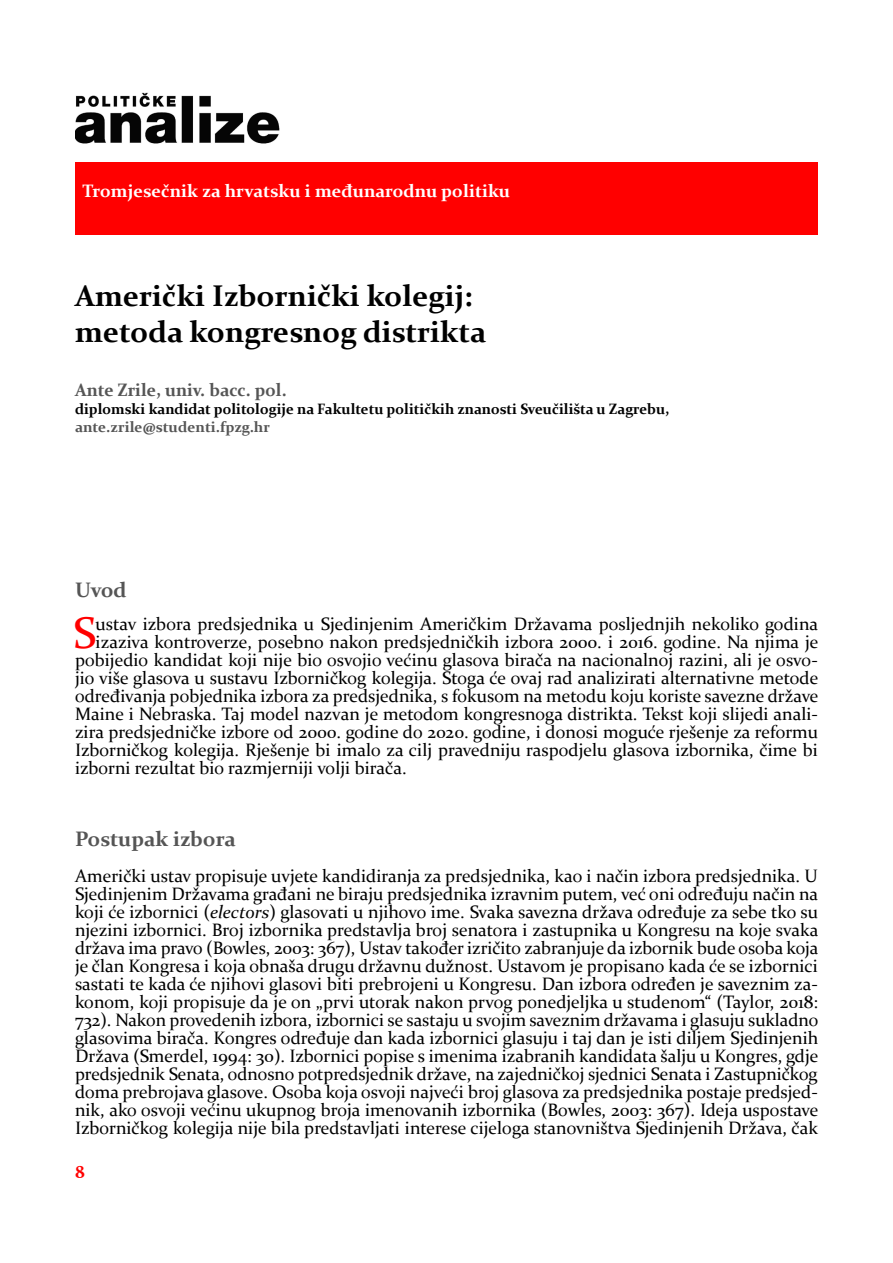
<style>
.page{position:relative;width:893px;height:1263px;background:#fff}
.page>*{position:absolute;margin:0;border:0;box-sizing:border-box;transform-origin:0 0}
.t1{font:44.4px "Constantia";color:#f00}
.t2{font:700 30px "Constantia";color:#000}
.t3{font:700 21px "Constantia";color:#555}
.t4{font:18px/18px "Constantia";color:#000;text-align:justify}
.t5{font:700 18px "Constantia";color:#fff}
.t6{font:700 18px "Constantia";color:#555}
.t7{font:700 18px "Constantia";color:#f00}
.t8{font:700 15px "Constantia";color:#000}
.t9{font:700 15px "Constantia";color:#555}
.s1{font-style:italic}
</style>
<div class="page">
<div style="left:75px;top:162px;width:743px;height:72px;background:#f00"></div>
<img style="left:75px;top:92px;width:205px;height:52px">
<p class="t5" style="left:82px;top:179px;width:429px">Tromjesečnik za hrvatsku i međunarodnu politiku</p>
<p class="t2" style="left:75px;top:275px;width:399px">Američki Izbornički kolegij:</p>
<p class="t2" style="left:75px;top:311px;width:413px">metoda kongresnog distrikta</p>
<p class="t6" style="left:75px;top:377px;width:213px">Ante Zrile, univ. bacc. pol.</p>
<p class="t8" style="left:75px;top:399px;width:596px">diplomski kandidat politologije na Fakultetu političkih znanosti Sveučilišta u Zagrebu,</p>
<p class="t9" style="left:75px;top:417px;width:197px">ante.zrile@studenti.fpzg.hr</p>
<p class="t3" style="left:75px;top:575px;width:53px">Uvod</p>
<p class="t1" style="left:73px;top:603px;width:24px">S</p>
<p class="t4" style="left:96px;top:614px;width:724px">ustav izbora predsjednika u Sjedinjenim Američkim Državama posljednjih nekoliko godina</p>
<p class="t4" style="left:96px;top:632px;width:724px">izaziva kontroverze, posebno nakon predsjedničkih izbora 2000. i 2016. godine. Na njima je</p>
<p class="t4" style="left:75px;top:650px;width:744px">pobijedio kandidat koji nije bio osvojio većinu glasova birača na nacionalnoj razini, ali je osvo-</p>
<p class="t4" style="left:75px;top:668px;width:745px">jio više glasova u sustavu Izborničkog kolegija. Stoga će ovaj rad analizirati alternativne metode</p>
<p class="t4" style="left:75px;top:686px;width:745px">određivanja pobjednika izbora za predsjednika, s fokusom na metodu koju koriste savezne države</p>
<p class="t4" style="left:75px;top:704px;width:744px">Maine i Nebraska. Taj model nazvan je metodom kongresnoga distrikta. Tekst koji slijedi anali-</p>
<p class="t4" style="left:75px;top:722px;width:745px">zira predsjedničke izbore od 2000. godine do 2020. godine, i donosi moguće rješenje za reformu</p>
<p class="t4" style="left:75px;top:740px;width:744px">Izborničkog kolegija. Rješenje bi imalo za cilj pravedniju raspodjelu glasova izbornika, čime bi</p>
<p class="t4" style="left:75px;top:758px;width:333px">izborni rezultat bio razmjerniji volji birača.</p>
<p class="t3" style="left:75px;top:824px;width:162px">Postupak izbora</p>
<p class="t4" style="left:75px;top:866px;width:745px">Američki ustav propisuje uvjete kandidiranja za predsjednika, kao i način izbora predsjednika. U Sjedinjenim Državama građani ne biraju predsjednika izravnim putem, već oni određuju način na koji će izbornici (<span class="s1">electors</span>) glasovati u njihovo ime. Svaka savezna država određuje za sebe tko su njezini izbornici. Broj izbornika predstavlja broj senatora i zastupnika u Kongresu na koje svaka država ima pravo (Bowles, 2003: 367), Ustav također izričito zabranjuje da izbornik bude osoba koja je član Kongresa i koja obnaša drugu državnu dužnost. Ustavom je propisano kada će se izbornici sastati te kada će njihovi glasovi biti prebrojeni u Kongresu. Dan izbora određen je saveznim za&shy;konom, koji propisuje da je on „prvi utorak nakon prvog ponedjeljka u studenom“ (Taylor, 2018:<br>732). Nakon provedenih izbora, izbornici se sastaju u svojim saveznim državama i glasuju sukladno glasovima birača. Kongres određuje dan kada izbornici glasuju i taj dan je isti diljem Sjedinjenih Država (Smerdel, 1994: 30). Izbornici popise s imenima izabranih kandidata šalju u Kongres, gdje predsjednik Senata, odnosno potpredsjednik države, na zajedničkoj sjednici Senata i Zastupničkog doma prebrojava glasove. Osoba koja osvoji najveći broj glasova za predsjednika postaje predsjed&shy;nik, ako osvoji većinu ukupnog broja imenovanih izbornika (Bowles, 2003: 367). Ideja uspostave Izborničkog kolegija nije bila predstavljati interese cijeloga stanovništva Sjedinjenih Država, čak</p>
<p class="t7" style="left:75px;top:1159px;width:11px">8</p>
</div>
